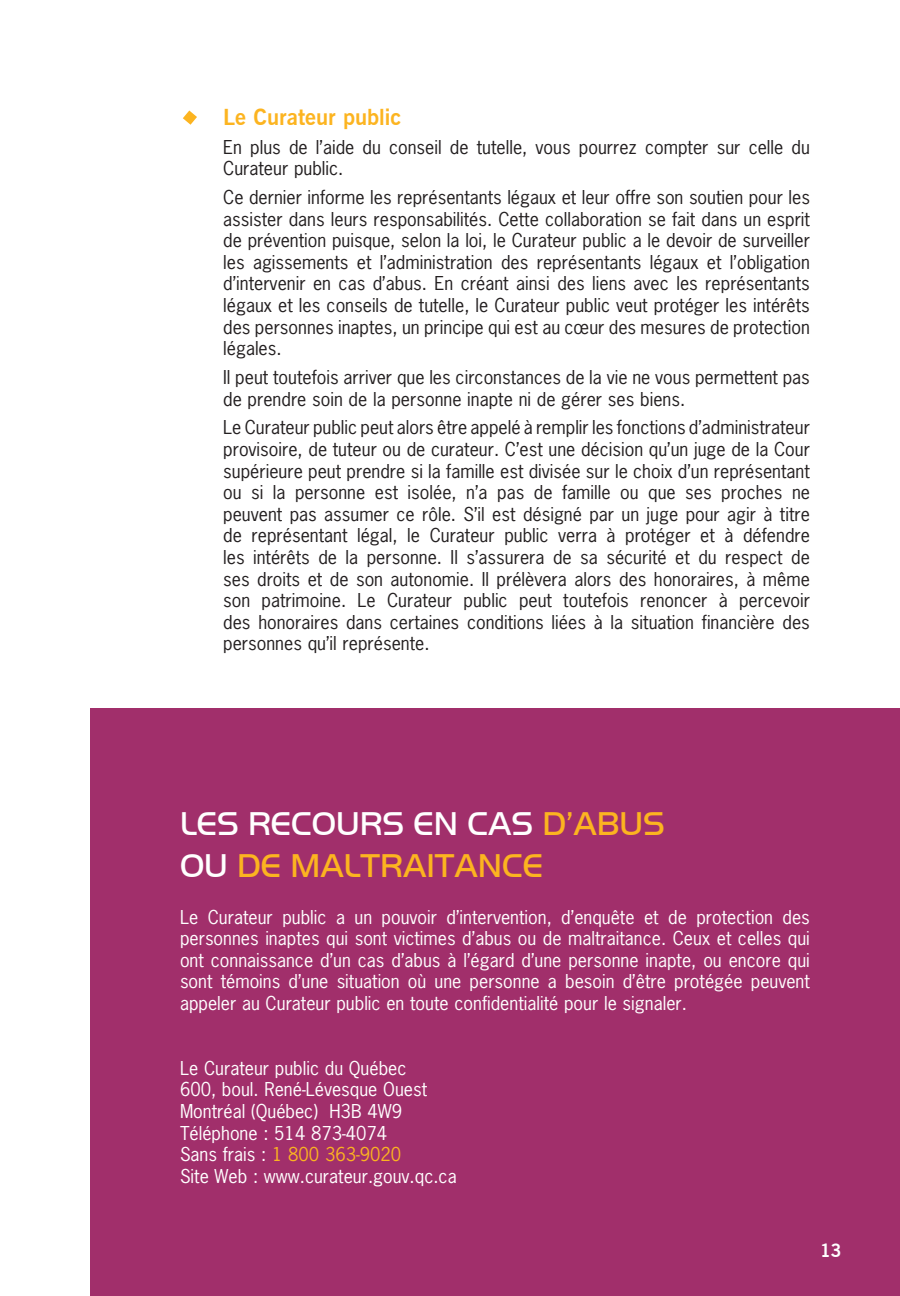
<style>
.page{position:relative;width:900px;height:1296px;background:#fff}
.page>*{position:absolute;margin:0;border:0;box-sizing:border-box;transform-origin:0 0}
.t1{font:34px/42px "Handel Got D Ligh";color:#fcb420}
.t2{font:700 22px "News Gothic BT";color:#fcb420}
.t3{font:18px/21.6px "News Gothic";color:#231f20}
.t4{font:18px/21.6px "News Gothic";color:#fff;text-align:justify}
.t5{font:700 18px "News Gothic BT";color:#fff}
.s1{color:#fff}
.s2{color:#fcb420}
</style>
<div class="page">
<svg style="left:183px;top:111px;width:14px;height:14px"></svg>
<div style="left:90px;top:709px;width:810px;height:587px;background:#a12f6b"></div>
<h2 class="t2" style="left:223px;top:104px;width:179px">Le Curateur public</h2>
<p class="t3" style="left:223px;top:136px;width:588px">En plus de l’aide du conseil de tutelle, vous pourrez compter sur celle du<br>Curateur public .</p>
<p class="t3" style="left:223px;top:186px;width:588px;text-align:justify">Ce dernier informe les représentants légaux et leur offre son soutien pour les assister dans leurs responsabilités . Cette collaboration se fait dans un esprit de prévention puisque, selon la loi, le Curateur public a le devoir de surveiller les agissements et l’administration des représentants légaux et l’obligation d’intervenir en cas d’abus . En créant ainsi des liens avec les représentants légaux et les conseils de tutelle, le Curateur public veut protéger les intérêts des personnes inaptes, un principe qui est au cœur des mesures de protection légales .</p>
<p class="t3" style="left:223px;top:366px;width:588px">Il peut toutefois arriver que les circonstances de la vie ne vous permettent pas de prendre soin de la personne inapte ni de gérer ses biens .</p>
<p class="t3" style="left:223px;top:417px;width:588px;text-align:justify">Le Curateur public peut alors être appelé à remplir les fonctions d’administrateur provisoire, de tuteur ou de curateur . C’est une décision qu’un juge de la Cour supérieure peut prendre si la famille est divisée sur le choix d’un représentant ou si la personne est isolée, n’a pas de famille ou que ses proches ne peuvent pas assumer ce rôle . S’il est désigné par un juge pour agir à titre de représentant légal, le Curateur public verra à protéger et à défendre les intérêts de la personne . Il s’assurera de sa sécurité et du respect de ses droits et de son autonomie . Il prélèvera alors des honoraires, à même son patrimoine . Le Curateur public peut toutefois renoncer à percevoir des honoraires dans certaines conditions liées à la situation financière des personnes qu’il représente .</p>
<h1 class="t1" style="left:180px;top:803px;width:486px"><span class="s1">LES RECOURS EN CAS</span> D’ABUS<br><span class="s1">OU</span> DE MALTRAITANCE</h1>
<p class="t4" style="left:180px;top:906px;width:631px">Le Curateur public a un pouvoir d’intervention, d’enquête et de protection des personnes inaptes qui sont victimes d’abus ou de maltraitance . Ceux et celles qui ont connaissance d’un cas d’abus à l’égard d’une personne inapte, ou encore qui sont témoins d’une situation où une personne a besoin d’être protégée peuvent appeler au Curateur public en toute confidentialité pour le signaler .</p>
<p class="t4" style="left:180px;top:1057px;width:278px;text-align:left">Le Curateur public du Québec<br>600, boul . René-Lévesque Ouest<br>Montréal (Québec) H3B 4W9<br>Téléphone : 514 873-4074<br>Sans frais : <span class="s2">1 800 363-9020<br></span>Site Web : www .curateur .gouv .qc .ca</p>
<p class="t5" style="left:820px;top:1240px;width:23px">13</p>
</div>
